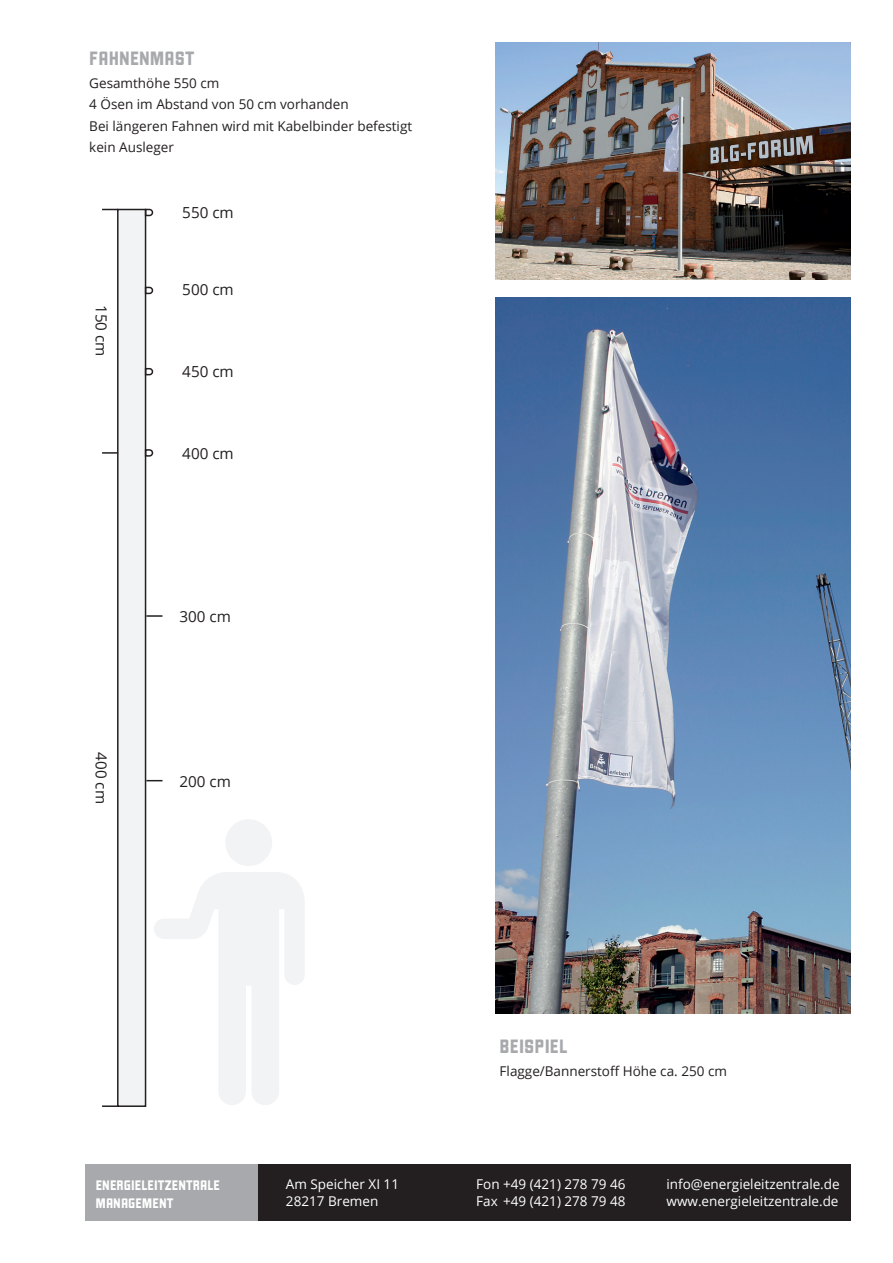
<style>
.page{position:relative;width:893px;height:1263px;background:#fff}
.page>*{position:absolute;margin:0;border:0;box-sizing:border-box;transform-origin:0 0}
.t1{font:21px "Kraftwerk";color:#a8a9ad}
.t2{font:15.3px "Open Sans";color:#231f20}
.t3{font:15px/18px "Kraftwerk";color:#fff}
.t4{font:13.5px/21.3px "Open Sans";color:#231f20}
.t5{font:13.5px/16.2px "Open Sans";color:#fff}
</style>
<div class="page">
<div style="left:85px;top:1164px;width:592px;height:56px;background:#a8a9ad"></div>
<img style="left:495px;top:43px;width:355px;height:236px">
<div style="left:258px;top:1164px;width:592px;height:56px;background:#231f20"></div>
<img style="left:495px;top:297px;width:355px;height:716px">
<div style="left:118px;top:209px;width:28px;height:897px;background:#f2f3f4"></div>
<div style="left:117px;top:209px;width:29px;height:898px;border:2px solid #231f20"></div>
<svg style="left:102px;top:452px;width:16px;height:2px"></svg>
<svg style="left:102px;top:1105px;width:16px;height:2px"></svg>
<svg style="left:102px;top:209px;width:16px;height:1px"></svg>
<svg style="left:144px;top:208px;width:10px;height:9px"></svg>
<svg style="left:144px;top:286px;width:10px;height:9px"></svg>
<svg style="left:144px;top:367px;width:10px;height:9px"></svg>
<svg style="left:144px;top:448px;width:10px;height:9px"></svg>
<svg style="left:154px;top:872px;width:150px;height:233px"></svg>
<div style="left:225px;top:819px;width:47px;height:47px;background:#f2f3f4;border-radius:50%"></div>
<svg style="left:146px;top:780px;width:16px;height:1px"></svg>
<svg style="left:146px;top:615px;width:16px;height:2px"></svg>
<h1 class="t1" style="left:89px;top:47px;width:42px">FAHNENMA</h1>
<h1 class="t1" style="left:175px;top:47px;width:20px">ST</h1>
<p class="t4" style="left:89px;top:72px;width:324px">Gesamthöhe 550 cm<br>4 Ösen im Abstand von 50 cm vorhanden<br>Bei längeren Fahnen wird mit Kabelbinder befestigt kein Ausleger</p>
<p class="t2" style="left:182px;top:202px;width:53px">550 cm</p>
<p class="t2" style="left:112px;top:305px;width:53px;rotate:90deg">150 cm</p>
<p class="t2" style="left:112px;top:752px;width:53px;rotate:90deg">400 cm</p>
<p class="t2" style="left:182px;top:279px;width:53px">500 cm</p>
<p class="t2" style="left:182px;top:361px;width:53px">450 cm</p>
<p class="t2" style="left:182px;top:443px;width:53px">400 cm</p>
<p class="t2" style="left:179px;top:606px;width:53px">300 cm</p>
<p class="t2" style="left:179px;top:771px;width:53px">200 cm</p>
<h1 class="t1" style="left:500px;top:1035px;width:54px">BEISPIEL</h1>
<p class="t4" style="left:500px;top:1060px;width:229px">Flagge/Bannerstoff Höhe ca. 250 cm</p>
<p class="t3" style="left:96px;top:1176px;width:126px">ENERGIELEITZENTRALE<br>MANAGEMENT</p>
<p class="t5" style="left:286px;top:1176px;width:115px">Am Speicher XI 11<br>28217 Bremen</p>
<p class="t5" style="left:476px;top:1176px;width:151px">Fon +49 (421) 278 79 46<br>Fax +49 (421) 278 79 48</p>
<p class="t5" style="left:666px;top:1176px;width:175px">info@energieleitzentrale.de www.energieleitzentrale.de</p>
</div>
